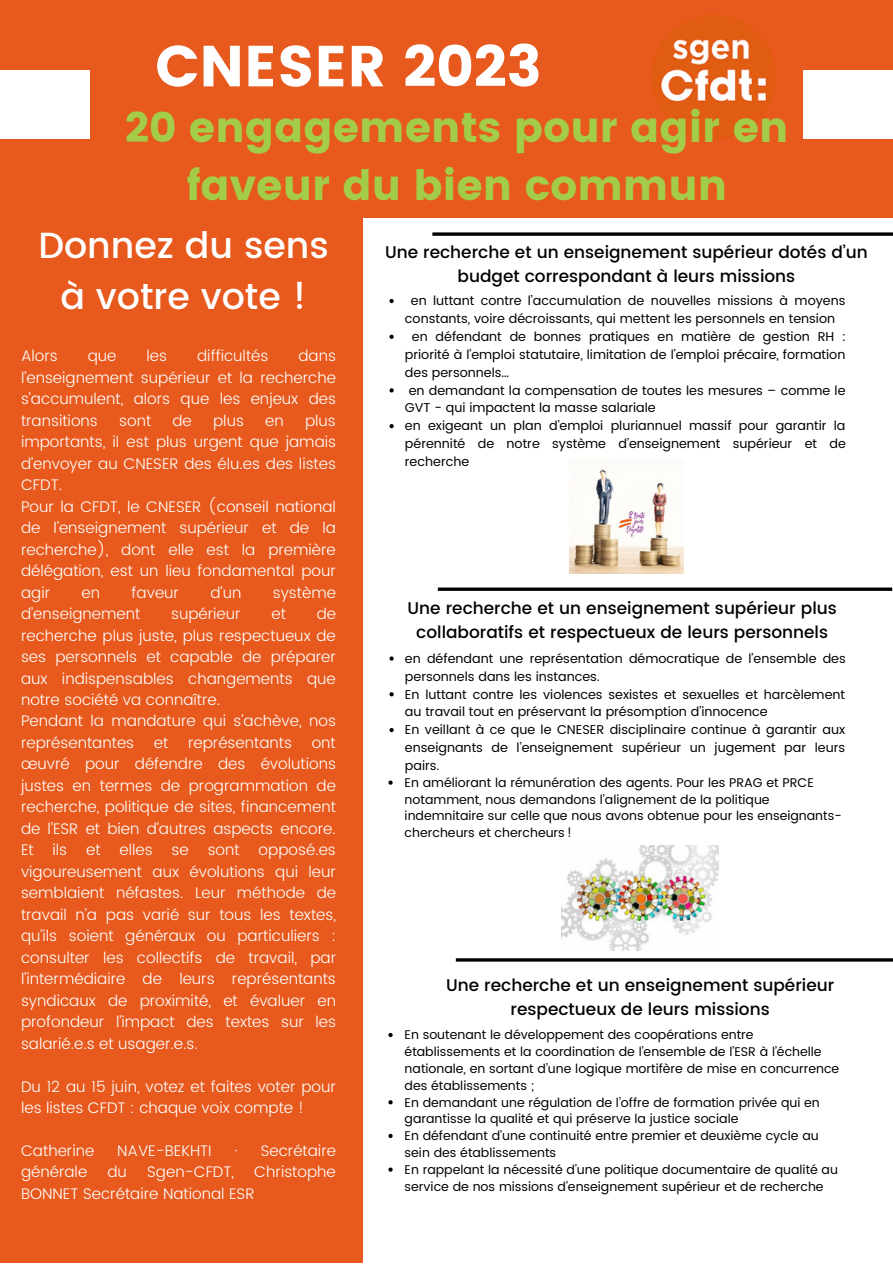
<style>
.page{position:relative;width:893px;height:1264px;background:#fff}
.page>*{position:absolute;margin:0;border:0;box-sizing:border-box;transform-origin:0 0}
.t1{font:57.6px "Poppins";color:#fff}
.t2{font:42px/58.5px "Poppins";color:#a3cd49;text-align:center}
.t3{font:500 36.3px/50.6px "Poppins";color:#fff;text-align:center}
.t4{font:500 16.95px/23.5px "Poppins";color:#000;text-align:center}
.t5{font:300 15.3px/21.5px "Poppins";color:#fff;text-align:justify}
.t6{font:12.75px/17.9px "Poppins";color:#000}
.t7{font:12.6px/16.8px "Poppins";color:#000}
</style>
<div class="page">
<div style="left:0;top:177px;width:362px;height:1085px;background:#e7591c"></div>
<div style="left:0;top:0;width:892px;height:217px;background:#e7591c"></div>
<div style="left:803px;top:70px;width:89px;height:69px;background:#fff"></div>
<div style="left:0;top:70px;width:89px;height:69px;background:#fff"></div>
<svg style="left:432px;top:232px;width:460px;height:4px"></svg>
<svg style="left:389px;top:299px;width:4px;height:4px"></svg>
<svg style="left:389px;top:335px;width:4px;height:4px"></svg>
<svg style="left:389px;top:388px;width:4px;height:4px"></svg>
<svg style="left:389px;top:424px;width:4px;height:4px"></svg>
<svg style="left:389px;top:656px;width:4px;height:4px"></svg>
<svg style="left:389px;top:692px;width:4px;height:4px"></svg>
<svg style="left:389px;top:728px;width:4px;height:4px"></svg>
<svg style="left:388px;top:780px;width:4px;height:4px"></svg>
<svg style="left:388px;top:1032px;width:4px;height:5px"></svg>
<svg style="left:388px;top:1100px;width:4px;height:4px"></svg>
<svg style="left:388px;top:1133px;width:4px;height:5px"></svg>
<svg style="left:388px;top:1167px;width:4px;height:4px"></svg>
<svg style="left:438px;top:587px;width:454px;height:4px"></svg>
<img style="left:651px;top:15px;width:124px;height:123px">
<hr style="left:456px;top:958px;width:436px;height:3px;background:#000">
<img style="left:569px;top:469px;width:114px;height:105px">
<img style="left:561px;top:845px;width:157px;height:105px">
<p class="t1" style="left:155px;top:33px;width:388px">CNESER 2023</p>
<p class="t2" style="left:125px;top:98px;width:665px">20 engagements pour agir en faveur du bien commun</p>
<p class="t3" style="left:38px;top:220px;width:292px">Donnez du sens à votre vote !</p>
<p class="t5" style="left:21px;top:345px;width:38px">Alors</p>
<p class="t5" style="left:88px;top:345px;width:30px">que</p>
<p class="t5" style="left:146px;top:345px;width:22px">les</p>
<p class="t5" style="left:197px;top:345px;width:73px">difficultés</p>
<p class="t5" style="left:21px;top:345px;width:316px;text-indent:277px">dans l’enseignement supérieur et la recherche s’accumulent, alors que les enjeux des transitions</p>
<p class="t5" style="left:21px;top:410px;width:316px;text-indent:284px">plus importants, il est plus urgent que jamais d’envoyer au CNESER des élu.es des listes CFDT.</p>
<p class="t5" style="left:21px;top:496px;width:316px">Pour la CFDT, le CNESER (conseil national de l’enseignement supérieur et de la recherche), dont elle est la première délégation, est un lieu fondamental pour agir</p>
<p class="t5" style="left:119px;top:410px;width:34px">sont</p>
<p class="t5" style="left:172px;top:410px;width:21px">de</p>
<p class="t5" style="left:213px;top:410px;width:32px">plus</p>
<p class="t5" style="left:265px;top:410px;width:20px">en</p>
<p class="t5" style="left:82px;top:581px;width:20px">en</p>
<p class="t5" style="left:132px;top:581px;width:49px">faveur</p>
<p class="t5" style="left:210px;top:581px;width:32px">d’un</p>
<p class="t5" style="left:273px;top:581px;width:65px">système</p>
<p class="t5" style="left:21px;top:603px;width:121px">d’enseignement</p>
<p class="t5" style="left:171px;top:603px;width:71px">supérieur</p>
<p class="t5" style="left:271px;top:603px;width:16px">et</p>
<p class="t5" style="left:21px;top:603px;width:316px;text-indent:295px">de recherche plus juste, plus respectueux de ses personnels et capable de préparer aux indispensables changements que notre société va connaître.</p>
<p class="t5" style="left:21px;top:710px;width:316px">Pendant la mandature qui s’achève, nos représentantes</p>
<p class="t5" style="left:154px;top:732px;width:16px">et</p>
<p class="t5" style="left:188px;top:732px;width:105px">représentants</p>
<p class="t5" style="left:21px;top:732px;width:316px;text-indent:291px">ont œuvré pour défendre des évolutions justes en termes de programmation de recherche, politique de sites, financement de l’ESR et bien d’autres aspects encore.<br>Et ils et elles se sont opposé.es vigoureusement aux évolutions qui leur semblaient néfastes. Leur méthode de travail n’a pas varié sur tous les textes, qu’ils soient généraux ou particuliers : consulter les collectifs de travail, par l’intermédiaire de leurs représentants syndicaux de proximité, et évaluer en profondeur l’impact des textes sur les salarié.e.s et usager.e.s.</p>
<p class="t5" style="left:21px;top:1075px;width:316px">Du 12 au 15 juin, votez et faites voter pour les listes CFDT : chaque voix compte !</p>
<p class="t5" style="left:21px;top:1139px;width:75px">Catherine</p>
<p class="t5" style="left:117px;top:1139px;width:96px">NAVE-BEKHTI</p>
<p class="t5" style="left:234px;top:1139px;width:103px">· Secrétaire</p>
<p class="t5" style="left:21px;top:1161px;width:68px">générale</p>
<p class="t5" style="left:107px;top:1161px;width:21px">du</p>
<p class="t5" style="left:147px;top:1161px;width:88px">Sgen-CFDT,</p>
<p class="t5" style="left:21px;top:1161px;width:316px;text-indent:233px">Christophe<br>BONNET Secrétaire National ESR</p>
<p class="t4" style="left:385px;top:241px;width:484px">Une recherche et un enseignement supérieur dotés d’un budget correspondant à leurs missions</p>
<p class="t6" style="left:405px;top:292px;width:442px;text-indent:6px">en luttant contre l’accumulation de nouvelles missions à moyens constants, voire décroissants, qui mettent les personnels en tension</p>
<p class="t6" style="left:405px;top:327px;width:442px;text-align:justify;text-indent:7px">en défendant de bonnes pratiques en matière de gestion RH : priorité à l’emploi statutaire, limitation de l’emploi précaire, formation des personnels…</p>
<p class="t6" style="left:405px;top:381px;width:442px;text-indent:4px">en demandant la compensation de toutes les mesures – comme le<br>GVT - qui impactent la masse salariale</p>
<p class="t6" style="left:405px;top:417px;width:442px;text-align:justify">en exigeant un plan d’emploi pluriannuel massif pour garantir la pérennité de notre système d’enseignement supérieur et de recherche</p>
<p class="t4" style="left:407px;top:596px;width:430px">Une recherche et un enseignement supérieur plus collaboratifs et respectueux de leurs personnels</p>
<p class="t6" style="left:405px;top:649px;width:442px">en défendant une représentation démocratique de l’ensemble des personnels dans les instances.</p>
<p class="t6" style="left:405px;top:685px;width:441px">En luttant contre les violences sexistes et sexuelles et harcèlement au travail tout en préservant la présomption d’innocence</p>
<p class="t6" style="left:405px;top:721px;width:441px;text-align:justify">En veillant à ce que le CNESER disciplinaire continue à garantir aux enseignants de l’enseignement supérieur un jugement par leurs pairs.</p>
<p class="t7" style="left:404px;top:774px;width:438px">En améliorant la rémunération des agents. Pour les PRAG et PRCE notamment, nous demandons l’alignement de la politique indemnitaire sur celle que nous avons obtenue pour les enseignants&shy;chercheurs et chercheurs !</p>
<p class="t4" style="left:446px;top:973px;width:389px">Une recherche et un enseignement supérieur respectueux de leurs missions</p>
<p class="t7" style="left:404px;top:1026px;width:436px">En soutenant le développement des coopérations entre établissements et la coordination de l’ensemble de l’ESR à l’échelle nationale, en sortant d’une logique mortifère de mise en concurrence des établissements ;</p>
<p class="t7" style="left:404px;top:1093px;width:416px">En demandant une régulation de l’offre de formation privée qui en garantisse la qualité et qui préserve la justice sociale</p>
<p class="t7" style="left:404px;top:1127px;width:415px">En défendant d’une continuité entre premier et deuxième cycle au sein des établissements</p>
<p class="t7" style="left:404px;top:1160px;width:435px">En rappelant la nécessité d'une politique documentaire de qualité au service de nos missions d’enseignement supérieur et de recherche</p>
</div>
